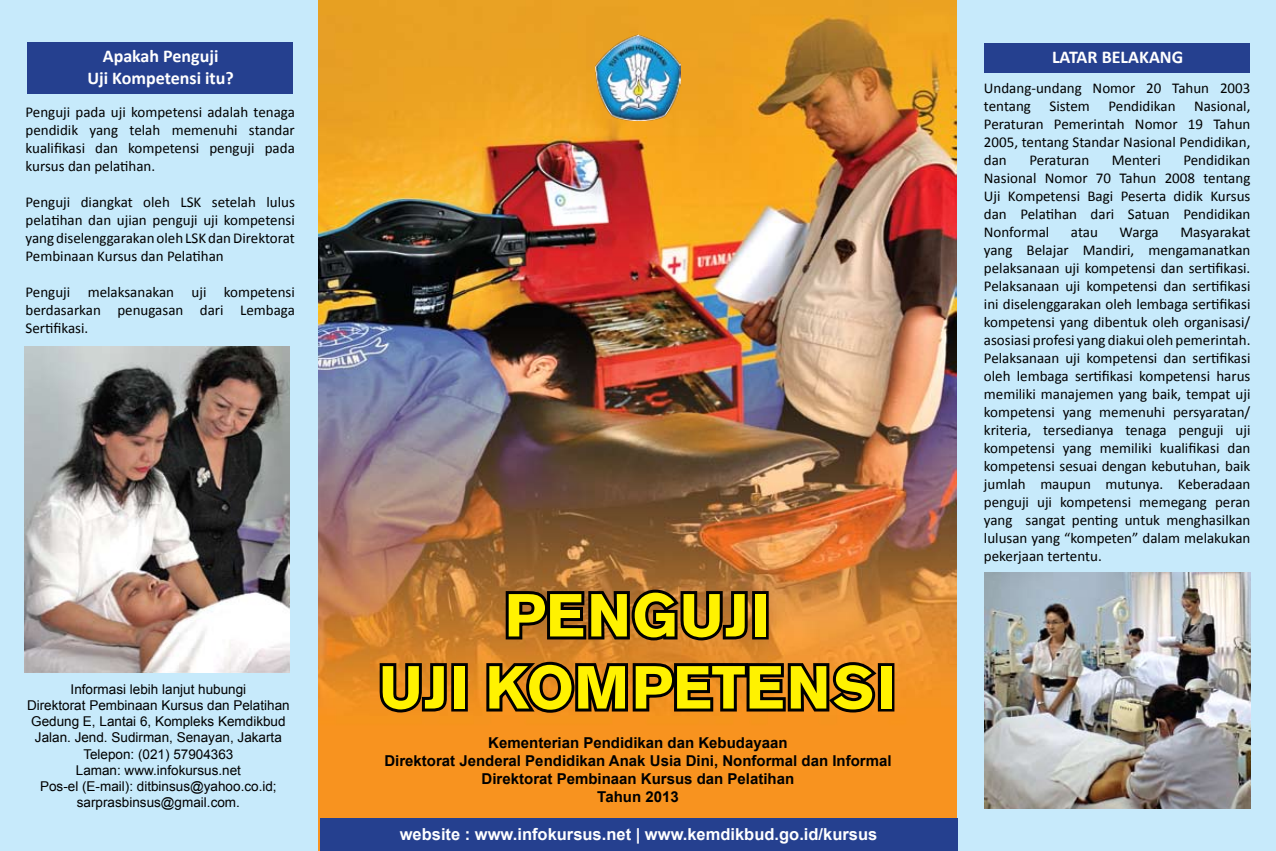
<style>
.page{position:relative;width:1276px;height:851px;background:#fff}
.page>*{position:absolute;margin:0;border:0;box-sizing:border-box;transform-origin:0 0}
.t1{font:700 60px/72px "Akzidenz Grotesk BE";letter-spacing:.02em;color:#fff200;text-align:center}
.t2{font:700 18px/21.6px "Calibri";color:#fff;text-align:center}
.t3{font:700 16.5px "Arial";color:#fff}
.t4{font:15px/18px "Calibri";color:#000;text-align:justify}
.t5{font:700 15px/18px "Arial";color:#000;text-align:center}
.t6{font:13.5px/16.2px "Arial";color:#000;text-align:center}
</style>
<div class="page">
<div style="left:0;top:0;width:1276px;height:850px;background:#c7eafb"></div>
<img style="left:319px;top:0;width:638px;height:850px">
<div style="left:984px;top:43px;width:265px;height:30px;background:#25408f"></div>
<svg style="left:377px;top:660px;width:75px;height:56px;background:#7c4a12"></svg>
<div style="left:451px;top:663px;width:17px;height:48px;border:6px solid #000"></div>
<svg style="left:483px;top:584px;width:398px;height:141px;background:#8e591d"></svg>
<div style="left:878px;top:663px;width:16px;height:48px;border:6px solid #000"></div>
<img style="left:595px;top:34px;width:86px;height:86px">
<div style="left:27px;top:43px;width:266px;height:51px;background:#25408f"></div>
<div style="left:320px;top:818px;width:638px;height:32px;background:#25408f"></div>
<img style="left:24px;top:347px;width:266px;height:325px">
<img style="left:984px;top:572px;width:266px;height:236px">
<p class="t2" style="left:87px;top:45px;width:148px">Apakah Penguji<br>Uji Kompetensi itu?</p>
<p class="t4" style="left:26px;top:103px;width:271px">Penguji pada uji kompetensi adalah tenaga pendidik yang telah memenuhi standar kualifikasi dan kompetensi penguji pada kursus dan pelatihan.</p>
<p class="t4" style="left:26px;top:193px;width:271px">Penguji diangkat oleh LSK setelah lulus pelatihan dan ujian penguji uji kompetensi yang diselenggarakan oleh LSK danDirektorat Pembinaan Kursus dan Pelatihan</p>
<p class="t4" style="left:26px;top:283px;width:271px">Penguji melaksanakan uji kompetensi berdasarkan penugasan dari Lembaga Sertifikasi.</p>
<p class="t6" style="left:27px;top:681px;width:264px">Informasi lebih lanjut hubungi<br>Direktorat Pembinaan Kursus dan Pelatihan Gedung E, Lantai 6, Kompleks Kemdikbud Jalan. Jend. Sudirman, Senayan, Jakarta Telepon: (021) 57904363<br>Laman: www.infokursus.net<br>Pos-el (E-mail): ditbinsus@yahoo.co.id; sarprasbinsus@gmail.com.</p>
<h1 class="t1" style="left:379px;top:580px;width:518px">PENGUJI<br>UJI KOMPETENSI</h1>
<p class="t5" style="left:384px;top:734px;width:509px">Kementerian Pendidikan dan Kebudayaan<br>Direktorat Jenderal Pendidikan Anak Usia Dini, Nonformal dan Informal Direktorat Pembinaan Kursus dan Pelatihan<br>Tahun 2013</p>
<p class="t3" style="left:400px;top:823px;width:479px">website : www.infokursus.net | www.kemdikbud.go.id/kursus</p>
<p class="t2" style="left:1052px;top:46px;width:133px">LATAR BELAKANG</p>
<p class="t4" style="left:984px;top:79px;width:268px">Undang-undang Nomor 20 Tahun 2003 tentang Sistem Pendidikan Nasional, Peraturan Pemerintah Nomor 19 Tahun 2005, tentang Standar Nasional Pendidikan, dan</p>
<p class="t4" style="left:984px;top:151px;width:268px;text-indent:199px">Pendidikan Nasional Nomor 70 Tahun 2008 tentang Uji Kompetensi Bagi Peserta didik Kursus dan Pelatihan dari Satuan Pendidikan Nonformal</p>
<p class="t4" style="left:1029px;top:151px;width:61px">Peraturan</p>
<p class="t4" style="left:1111px;top:151px;width:51px">Menteri</p>
<p class="t4" style="left:984px;top:223px;width:268px;text-indent:196px">Masyarakat yang Belajar Mandiri, mengamanatkan pelaksanaan uji kompetensi dan sertifikasi.<br>Pelaksanaan uji kompetensi dan sertifikasi ini diselenggarakan oleh lembaga sertifikasi kompetensi yang dibentuk oleh organisasi/ asosiasi profesi yang diakui oleh pemerintah.<br>Pelaksanaan uji kompetensi dan sertifikasi oleh lembaga sertifikasi kompetensi harus memiliki manajemen yang baik, tempat uji kompetensi yang memenuhi persyaratan/ kriteria, tersedianya tenaga penguji uji kompetensi yang memiliki kualifikasi dan kompetensi sesuai dengan kebutuhan, baik jumlah maupun mutunya. Keberadaan penguji uji kompetensi memegang peran yang sangat penting untuk menghasilkan lulusan yang “kompeten” dalam melakukan pekerjaan tertentu.</p>
<p class="t4" style="left:1071px;top:223px;width:28px">atau</p>
<p class="t4" style="left:1119px;top:223px;width:40px">Warga</p>
</div>
